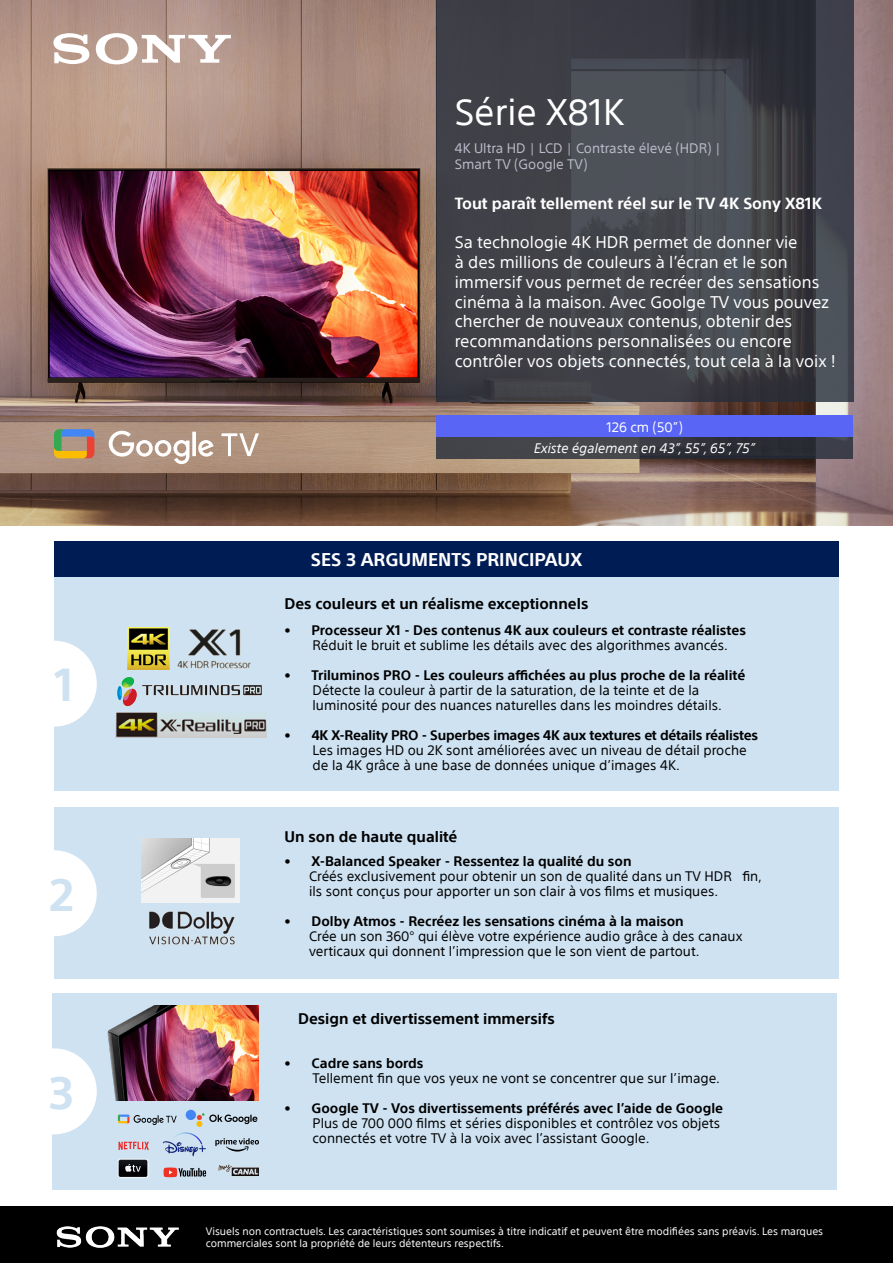
<style>
.page{position:relative;width:893px;height:1263px;background:#fff}
.page>*{position:absolute;margin:0;border:0;box-sizing:border-box;transform-origin:0 0}
.t1{font:700 45px "SST";color:#cee2f2}
.t2{font:36px "SST";color:#fff}
.t3{font:700 18px "SST";color:#fff}
.t4{font:16.5px/19.8px "SST";color:#fff}
.t5{font:700 15.75px "SST";color:#fff}
.t6{font:700 15px "SST";color:#000}
.t7{font:13.5px/15px "SST";color:#000}
.t8{font:700 13.5px "SST";color:#000}
.t9{font:13.5px/16.2px "SST";color:#bcbbcb}
.t10{font:italic 13.5px "SST";color:#fff}
.t11{font:13.5px "SST";color:#fff}
.t12{font:10.5px/12.6px "SST";color:#fff}
</style>
<div class="page">
<div style="left:54px;top:541px;width:785px;height:36px;background:#001c55"></div>
<img style="left:0;top:0;width:893px;height:525px">
<svg style="left:53px;top:33px;width:36px;height:31px"></svg>
<svg style="left:96px;top:33px;width:135px;height:31px"></svg>
<svg style="left:436px;top:0;width:417px;height:402px;background:#404249"></svg>
<div style="left:436px;top:415px;width:417px;height:22px;background:#5865f5"></div>
<svg style="left:436px;top:437px;width:417px;height:22px;background:#393b41"></svg>
<div style="left:54px;top:807px;width:785px;height:172px;background:#cee2f2"></div>
<img style="left:142px;top:839px;width:97px;height:64px">
<img style="left:149px;top:911px;width:86px;height:34px">
<div style="left:11px;top:850px;width:86px;height:86px;background:#fff;border-radius:50%"></div>
<div style="left:54px;top:577px;width:785px;height:213px;background:#cee2f2"></div>
<div style="left:11px;top:641px;width:86px;height:86px;background:#fff;border-radius:50%"></div>
<img style="left:177px;top:629px;width:74px;height:40px">
<img style="left:116px;top:712px;width:150px;height:25px">
<img style="left:117px;top:677px;width:145px;height:29px">
<img style="left:128px;top:627px;width:41px;height:42px">
<div style="left:52px;top:993px;width:785px;height:196px;background:#cee2f2"></div>
<div style="left:11px;top:1048px;width:86px;height:86px;background:#fff;border-radius:50%"></div>
<img style="left:107px;top:1005px;width:152px;height:95px">
<svg style="left:215px;top:1138px;width:44px;height:13px"></svg>
<svg style="left:196px;top:1113px;width:61px;height:14px"></svg>
<div style="left:186px;top:1110px;width:10px;height:10px;background:#4285f4;border-radius:50%"></div>
<img style="left:117px;top:1158px;width:32px;height:20px">
<svg style="left:119px;top:1160px;width:28px;height:17px"></svg>
<img style="left:218px;top:1164px;width:41px;height:13px">
<svg style="left:118px;top:1114px;width:59px;height:11px"></svg>
<svg style="left:119px;top:1142px;width:30px;height:8px"></svg>
<img style="left:163px;top:1132px;width:43px;height:24px">
<svg style="left:164px;top:1167px;width:42px;height:10px"></svg>
<div style="left:0;top:1206px;width:893px;height:57px;background:#000"></div>
<img style="left:56px;top:1226px;width:123px;height:22px">
<svg style="left:109px;top:431px;width:150px;height:33px"></svg>
<svg style="left:54px;top:429px;width:40px;height:29px"></svg>
<h1 class="t1" style="left:54px;top:658px;width:22px">1</h1>
<h1 class="t1" style="left:49px;top:868px;width:27px">2</h1>
<h1 class="t1" style="left:49px;top:1066px;width:27px">3</h1>
<h2 class="t2" style="left:455px;top:91px;width:171px">Série X81K</h2>
<p class="t9" style="left:455px;top:140px;width:268px">K4 Ultra HD | LCD | Contraste élevé (HDR |(<br>Smart TV (Google TV(</p>
<p class="t5" style="left:455px;top:194px;width:369px">Tout paraît tellement réel sur le TV K4 Sony X81K</p>
<p class="t4" style="left:455px;top:232px;width:383px">Sa technologie K4 HDR permet de donner vie<br>à des millions de couleurs ’là écran et le son immersif vous permet de recréer des sensations cinéma laà maison. Avec Goolge TV vous pouvez chercher de nouveaux contenus, obtenir des recommandations personnalisées ou encore contrôler vos objets connectés, tout cela laà voix !</p>
<p class="t11" style="left:606px;top:419px;width:78px">126 cm )50 (“</p>
<p class="t10" style="left:534px;top:440px;width:223px">Existe également en 43 ,“ 55 ,“ 65 ,“ 75“</p>
<h3 class="t3" style="left:311px;top:549px;width:273px">SES 3 ARGUMENTS PRINCIPAUX</h3>
<p class="t6" style="left:284px;top:594px;width:305px">Des couleurs et un réalisme exceptionnels</p>
<p class="t8" style="left:311px;top:622px;width:436px">Processeur X -1 Des contenus K4 aux couleurs et contraste réalistes</p>
<p class="t8" style="left:284px;top:622px;width:8px">•</p>
<p class="t8" style="left:284px;top:667px;width:8px">•</p>
<p class="t8" style="left:284px;top:727px;width:8px">•</p>
<p class="t7" style="left:313px;top:638px;width:417px">Réduit le bruit et sublime les détails avec des algorithmes avancés.</p>
<p class="t8" style="left:311px;top:667px;width:435px">Triluminos PRO - Les couleurs affichées au plus proche de la réalité</p>
<p class="t7" style="left:313px;top:683px;width:411px">Détecte la couleur à partir de la saturation, de la teinte et de la luminosité pour des nuances naturelles dans les moindres détails.</p>
<p class="t8" style="left:312px;top:727px;width:448px">K4 -X Reality PRO - Superbes images K4 aux textures et détails réalistes</p>
<p class="t7" style="left:313px;top:743px;width:436px">Les images HD ou K2 sont améliorées avec un niveau de détail proche de la K4 grâce à une base de données unique d’images .K4</p>
<p class="t6" style="left:284px;top:828px;width:174px">Un son de haute qualité</p>
<p class="t8" style="left:311px;top:853px;width:322px">X-Balanced Speaker - Ressentez la qualité du son</p>
<p class="t8" style="left:284px;top:853px;width:8px">•</p>
<p class="t7" style="left:309px;top:868px;width:424px">Créés exclusivement pour obtenir un son de qualité dans un TV HDR ils sont conçus pour apporter un son clair à vos films et musiques.</p>
<p class="t8" style="left:311px;top:913px;width:374px">Dolby Atmos - Recréez les sensations cinéma laà maison</p>
<p class="t8" style="left:284px;top:913px;width:8px">•</p>
<p class="t7" style="left:742px;top:868px;width:21px">fin,</p>
<p class="t7" style="left:309px;top:928px;width:435px">Crée un son 360° qui élève votre expérience audio grâce à des canaux verticaux qui donnent ’l impression que le son vient de partout.</p>
<p class="t8" style="left:284px;top:1055px;width:8px">•</p>
<p class="t8" style="left:284px;top:1100px;width:8px">•</p>
<p class="t6" style="left:298px;top:1009px;width:258px">Design et divertissement immersifs</p>
<p class="t8" style="left:311px;top:1055px;width:114px">Cadre sans bords</p>
<p class="t7" style="left:313px;top:1071px;width:409px">Tellement fin que vos yeux ne vont se concentrer que sur ’l image.</p>
<p class="t8" style="left:311px;top:1100px;width:413px">Google TV - Vos divertissements préférés avec ’l aide de Google</p>
<p class="t7" style="left:313px;top:1116px;width:409px">Plus de 700 000 films et séries disponibles et contrôlez vos objets connectés et votre TV laà voix avec ’l assistant Google.</p>
<p class="t12" style="left:206px;top:1224px;width:619px">Visuels non contractuels. Les caractéristiques sont soumises à titre indicatif et peuvent être modifiées sans préavis. Les marques commerciales sont la propriété de leurs détenteurs respectifs.</p>
</div>
